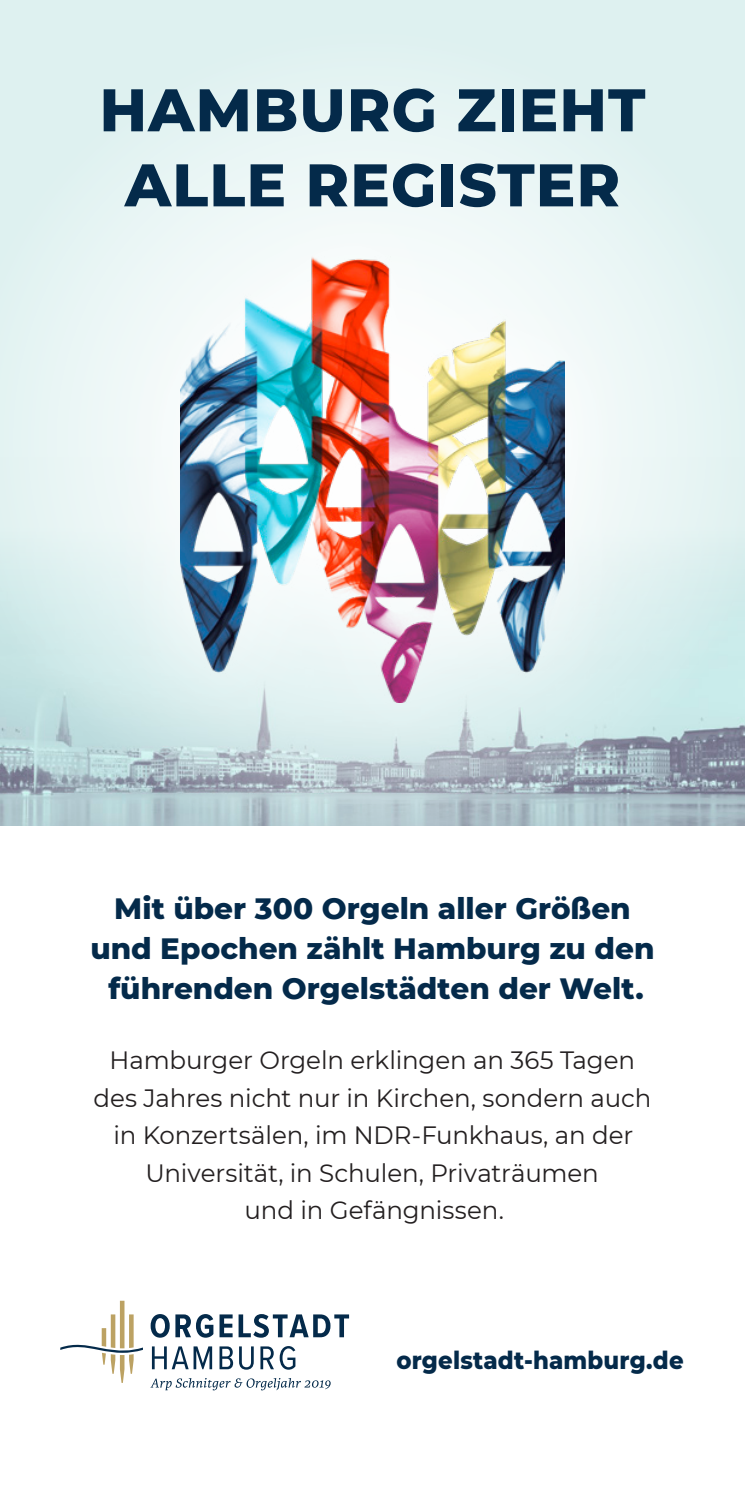
<style>
.page{position:relative;width:745px;height:1489px;background:#fff}
.page>*{position:absolute;margin:0;border:0;box-sizing:border-box;transform-origin:0 0}
.t1{font:800 60px/75px "Montserrat";letter-spacing:.02em;color:#042a4a;text-align:center}
.t2{font:800 30px/40px "Montserrat";color:#042a4a;text-align:center}
.t3{font:25px/37.5px "Montserrat";letter-spacing:-.005em;color:#231f20;text-align:center}
.t4{font:800 25px "Montserrat";letter-spacing:.005em;color:#042a4a;scale:.91 1}
</style>
<div class="page">
<div style="left:0;top:0;width:744px;height:825px;background:#def1f0"></div>
<svg style="left:0;top:119px;width:744px;height:707px"></svg>
<svg style="left:102px;top:184px;width:541px;height:589px;fill:#e9f5f5"></svg>
<img style="left:181px;top:208px;width:382px;height:494px">
<svg style="left:150px;top:1314px;width:63px;height:23px"></svg>
<svg style="left:219px;top:1314px;width:13px;height:23px"></svg>
<svg style="left:238px;top:1314px;width:111px;height:23px"></svg>
<svg style="left:152px;top:1346px;width:60px;height:23px"></svg>
<svg style="left:219px;top:1346px;width:14px;height:23px"></svg>
<svg style="left:239px;top:1346px;width:14px;height:23px"></svg>
<svg style="left:260px;top:1346px;width:35px;height:23px"></svg>
<svg style="left:60px;top:1300px;width:83px;height:82px"></svg>
<svg style="left:150px;top:1378px;width:180px;height:12px"></svg>
<h1 class="t1" style="left:99px;top:69px;width:547px">HAMBURG ZIEHT<br>ALLE REGISTER</h1>
<p class="t2" style="left:90px;top:886px;width:565px">Mit über 300 Orgeln aller Größen und Epochen zählt Hamburg zu den führenden Orgelstädten der Welt.</p>
<p class="t3" style="left:93px;top:1040px;width:559px">Hamburger Orgeln erklingen an 365 Tagen des Jahres nicht nur in Kirchen, sondern auch in Konzertsälen, im NDR-Funkhaus, an der Universität, in Schulen, Privaträumen<br>und in Gefängnissen.</p>
<p class="t4" style="left:396px;top:1342px;width:317px">orgelstadt-hamburg.de</p>
</div>
